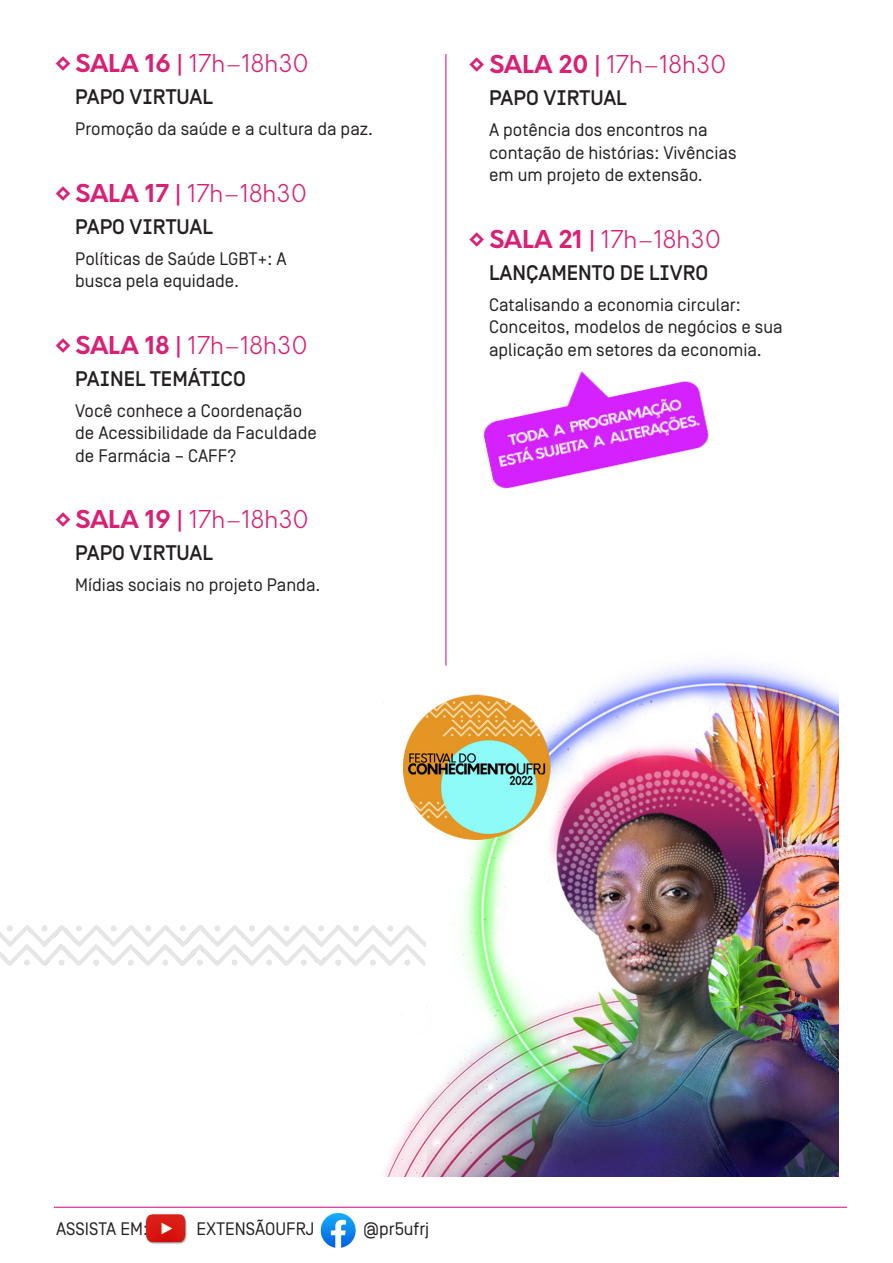
<style>
.page{position:relative;width:893px;height:1263px;background:#fff}
.page>*{position:absolute;margin:0;border:0;box-sizing:border-box;transform-origin:0 0}
.t1{font:300 24px "Orkney";color:#da2075}
._2_-_MODALIDADE{font:21px "Simplon Oi Headline";color:#231f20}
._3_-_TEXTO{font:18px/22.5px "Simplon BP";color:#231f20}
.s1{font-weight:700}
</style>
<div class="page">
<img style="left:145px;top:1214px;width:42px;height:30px">
<img style="left:321px;top:1213px;width:35px;height:35px">
<hr style="left:54px;top:1207px;width:793px;height:1px;background:#dc208a">
<img style="left:0;top:926px;width:325px;height:39px">
<img style="left:325px;top:613px;width:514px;height:564px">
<hr style="left:445px;top:54px;width:1px;height:611px;background:#dc208a">
<img style="left:483px;top:371px;width:226px;height:118px">
<p class="t1" style="left:54px;top:48px;width:256px"><span class="s1">◊SALA 16 |</span> 17h–18h30</p>
<p class="_2_-_MODALIDADE" style="left:75px;top:85px;width:139px">PAPO VIRTUAL</p>
<p class="_3_-_TEXTO" style="left:75px;top:118px;width:299px">Promoção da saúde e a cultura da paz.</p>
<p class="t1" style="left:54px;top:177px;width:255px"><span class="s1">◊SALA 17 |</span> 17h–18h30</p>
<p class="_2_-_MODALIDADE" style="left:75px;top:214px;width:139px">PAPO VIRTUAL</p>
<p class="_3_-_TEXTO" style="left:75px;top:247px;width:213px">Políticas de Saúde LGBT+: A busca pela equidade.</p>
<p class="t1" style="left:54px;top:329px;width:255px"><span class="s1">◊SALA 18 |</span> 17h–18h30</p>
<p class="_2_-_MODALIDADE" style="left:75px;top:366px;width:172px">PAINEL TEMÁTICO</p>
<p class="_3_-_TEXTO" style="left:75px;top:399px;width:243px">Você conhece a Coordenação de Acessibilidade da Faculdade de Farmácia – CAFF?</p>
<p class="t1" style="left:54px;top:504px;width:256px"><span class="s1">◊SALA 19 |</span> 17h–18h30</p>
<p class="_2_-_MODALIDADE" style="left:75px;top:541px;width:139px">PAPO VIRTUAL</p>
<p class="_3_-_TEXTO" style="left:75px;top:574px;width:247px">Mídias sociais no projeto Panda.</p>
<p class="t1" style="left:468px;top:49px;width:260px"><span class="s1">◊SALA 20 |</span> 17h–18h30</p>
<p class="_2_-_MODALIDADE" style="left:489px;top:86px;width:139px">PAPO VIRTUAL</p>
<p class="_3_-_TEXTO" style="left:489px;top:119px;width:249px">A potência dos encontros na contação de histórias: Vivências em um projeto de extensão.</p>
<p class="t1" style="left:468px;top:223px;width:255px"><span class="s1">◊SALA 21 |</span> 17h–18h30</p>
<p class="_2_-_MODALIDADE" style="left:489px;top:261px;width:221px">LANÇAMENTO DE LIVRO</p>
<p class="_3_-_TEXTO" style="left:489px;top:293px;width:295px">Catalisando a economia circular:<br>Conceitos, modelos de negócios e sua aplicação em setores da economia.</p>
<p class="_3_-_TEXTO" style="left:56px;top:1217px;width:93px">ASSISTA EM:</p>
<p class="_3_-_TEXTO" style="left:197px;top:1217px;width:119px">EXTENSÃOUFRJ</p>
<p class="_3_-_TEXTO" style="left:363px;top:1217px;width:68px">@pr5ufrj</p>
</div>
